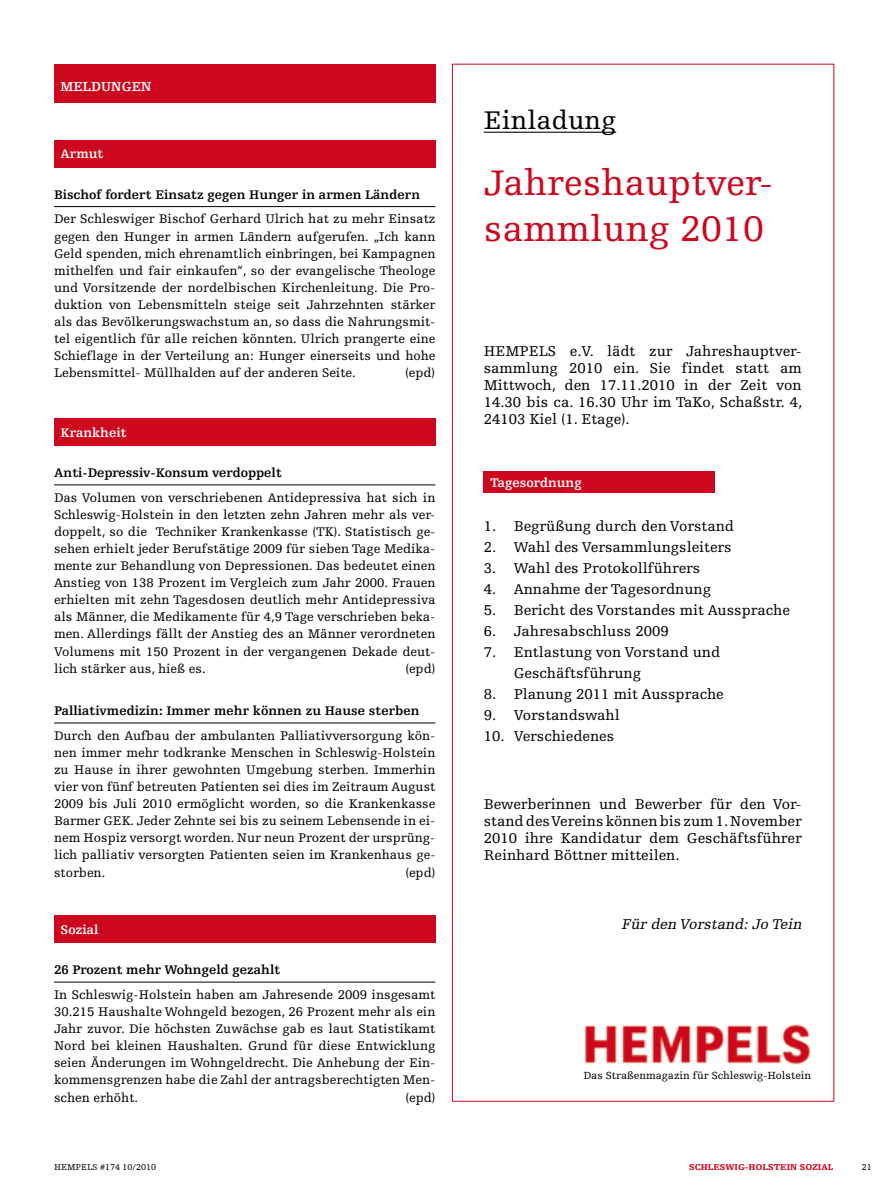
<style>
.page{position:relative;width:893px;height:1191px;background:#fff}
.page>*{position:absolute;margin:0;border:0;box-sizing:border-box;transform-origin:0 0}
.t1{font:37.5px/46.5px "Hempels Egyptienne";color:#cd071e}
.t2{font:27px "Hempels Egyptienne";color:#000}
.t3{font:15px/17.1px "Hempels Egyptienne";color:#000}
.t4{font:italic 15px "Hempels Egyptienne";color:#000}
.t5{font:700 13.8px "Hempels Egyptienne";color:#fff}
.t6{font:13.2px/17.1px "Hempels Egyptienne";color:#000;text-align:justify}
.t7{font:700 13.2px "Hempels Egyptienne";color:#000}
.t8{font:700 13.2px "Hempels Egyptienne";color:#fff}
.t9{font:10.95px "Hempels Egyptienne";color:#000}
.t10{font:900 9px "Hempels Egyptienne";letter-spacing:.005em;color:#cd071e}
.t11{font:9px "Hempels Egyptienne";color:#000}
</style>
<div class="page">
<img style="left:585px;top:1024px;width:226px;height:41px">
<hr style="left:484px;top:132px;width:132px;height:1px;background:#000">
<div style="left:484px;top:471px;width:231px;height:21px;background:#cd071e"></div>
<div style="left:54px;top:64px;width:381px;height:39px;background:#cd071e"></div>
<hr style="left:54px;top:206px;width:381px;height:1px;background:#000">
<hr style="left:54px;top:484px;width:381px;height:1px;background:#000">
<hr style="left:54px;top:722px;width:381px;height:1px;background:#000">
<hr style="left:54px;top:981px;width:381px;height:1px;background:#000">
<div style="left:54px;top:140px;width:381px;height:27px;background:#cd071e"></div>
<div style="left:54px;top:418px;width:381px;height:27px;background:#cd071e"></div>
<div style="left:54px;top:915px;width:381px;height:28px;background:#cd071e"></div>
<p class="t5" style="left:60px;top:79px;width:93px">MELDUNGEN</p>
<p class="t8" style="left:60px;top:147px;width:45px">Armut</p>
<p class="t7" style="left:54px;top:187px;width:368px">Bischof fordert Einsatz gegen Hunger in armen Ländern</p>
<p class="t6" style="left:54px;top:211px;width:383px">Der Schleswiger Bischof Gerhard Ulrich hat zu mehr Einsatz gegen den Hunger in armen Ländern aufgerufen. „Ich kann Geld spenden, mich ehrenamtlich einbringen, bei Kampagnen mithelfen und fair einkaufen“, so der evangelische Theologe und Vorsitzende der nordelbischen Kirchenleitung. Die Pro&shy;duktion von Lebensmitteln steige seit Jahrzehnten stärker als das Bevölkerungswachstum an, so dass die Nahrungsmit&shy;tel eigentlich für alle reichen könnten. Ulrich prangerte eine Schieflage in der Verteilung an: Hunger einerseits und hohe Lebensmittel- Müllhalden auf der anderen Seite.</p>
<p class="t6" style="left:405px;top:364px;width:32px">(epd)</p>
<p class="t8" style="left:60px;top:425px;width:68px">Krankheit</p>
<p class="t7" style="left:54px;top:465px;width:229px">Anti-Depressiv-Konsum verdoppelt</p>
<p class="t6" style="left:54px;top:489px;width:383px">Das Volumen von verschriebenen Antidepressiva hat sich in Schleswig-Holstein in den letzten zehn Jahren mehr als ver&shy;doppelt, so die Techniker Krankenkasse (TK). Statistisch ge&shy;sehen erhielt jeder Berufstätige 2009 für sieben Tage Medika&shy;mente zur Behandlung von Depressionen. Das bedeutet einen Anstieg von 138 Prozent im Vergleich zum Jahr 2000. Frauen erhielten mit zehn Tagesdosen deutlich mehr Antidepressiva als Männer, die Medikamente für 4,9 Tage verschrieben beka&shy;men. Allerdings fällt der Anstieg des an Männer verordneten Volumens mit 150 Prozent in der vergangenen Dekade deut&shy;lich stärker aus, hieß es.</p>
<p class="t6" style="left:405px;top:660px;width:32px">(epd)</p>
<p class="t7" style="left:54px;top:703px;width:367px">Palliativmedizin: Immer mehr können zu Hause sterben</p>
<p class="t6" style="left:54px;top:727px;width:383px">Durch den Aufbau der ambulanten Palliativversorgung kön&shy;nen immer mehr todkranke Menschen in Schleswig-Holstein zu Hause in ihrer gewohnten Umgebung sterben. Immerhin vier von fünf betreuten Patienten sei dies im Zeitraum August 2009 bis Juli 2010 ermöglicht worden, so die Krankenkasse Barmer GEK. Jeder Zehnte sei bis zu seinem Lebensende in ei&shy;nem Hospiz versorgt worden. Nur neun Prozent der ursprüng&shy;lich palliativ versorgten Patienten seien im Krankenhaus ge&shy;storben.</p>
<p class="t6" style="left:405px;top:864px;width:32px">(epd)</p>
<p class="t8" style="left:60px;top:922px;width:40px">Sozial</p>
<p class="t7" style="left:54px;top:962px;width:228px">26 Prozent mehr Wohngeld gezahlt</p>
<p class="t6" style="left:54px;top:986px;width:383px">In Schleswig-Holstein haben am Jahresende 2009 insgesamt 30.215 Haushalte Wohngeld bezogen, 26 Prozent mehr als ein Jahr zuvor. Die höchsten Zuwächse gab es laut Statistikamt Nord bei kleinen Haushalten. Grund für diese Entwicklung seien Änderungen im Wohngeldrecht. Die Anhebung der Ein&shy;kommensgrenzen habe die Zahl der antragsberechtigten Men&shy;schen erhöht.</p>
<p class="t6" style="left:405px;top:1088px;width:32px">(epd)</p>
<h2 class="t2" style="left:484px;top:105px;width:134px">Einladung</h2>
<h1 class="t1" style="left:484px;top:160px;width:291px">Jahreshauptver&shy;sammlung 2010</h1>
<p class="t3" style="left:484px;top:342px;width:320px">HEMPELS e.V. lädt zur Jahreshauptver-- sammlung 2010 ein. Sie findet statt am Mittwoch, den 17.11.2010 in der Zeit von 14.30 bis ca. 16.30 Uhr im TaKo, Schaßstr. 4, 24103 Kiel (1. Etage).</p>
<p class="t8" style="left:490px;top:475px;width:93px">Tagesordnung</p>
<p class="t3" style="left:484px;top:517px;width:252px">1. Begrüßung durch den Vorstand</p>
<p class="t3" style="left:484px;top:538px;width:250px">2. Wahl des Versammlungsleiters</p>
<p class="t3" style="left:484px;top:559px;width:218px">3. Wahl des Protokollführers</p>
<p class="t3" style="left:484px;top:580px;width:229px">4. Annahme der Tagesordnung</p>
<p class="t3" style="left:484px;top:601px;width:308px">5. Bericht des Vorstandes mit Aussprache</p>
<p class="t3" style="left:484px;top:622px;width:187px">6. Jahresabschluss 2009</p>
<p class="t3" style="left:514px;top:641px;width:208px;line-height:21px;text-indent:-30px">7. Entlastung von Vorstand und<br>Geschäftsführung</p>
<p class="t3" style="left:484px;top:685px;width:241px">8. Planung 2011 mit Aussprache</p>
<p class="t3" style="left:484px;top:706px;width:138px">9. Vorstandswahl</p>
<p class="t3" style="left:484px;top:727px;width:132px">10. Verschiedenes</p>
<p class="t3" style="left:484px;top:796px;width:319px">Bewerberinnen und Bewerber für den Vor&shy;stand des Vereins können bis zum 1. November 2010 ihre Kandidatur dem Geschäftsführer Reinhard Böttner mitteilen.</p>
<p class="t4" style="left:621px;top:915px;width:185px">Für den Vorstand:Jo Tein</p>
<p class="t9" style="left:583px;top:1069px;width:229px">Das Straßenmagazin für Schleswig-Holstein</p>
<p class="t11" style="left:54px;top:1161px;width:104px">HEMPELS #174 10/2010</p>
<p class="t10" style="left:689px;top:1161px;width:146px">SCHLESWIG-HOLSTEIN SOZIAL</p>
<p class="t11" style="left:862px;top:1161px;width:12px">21</p>
</div>
